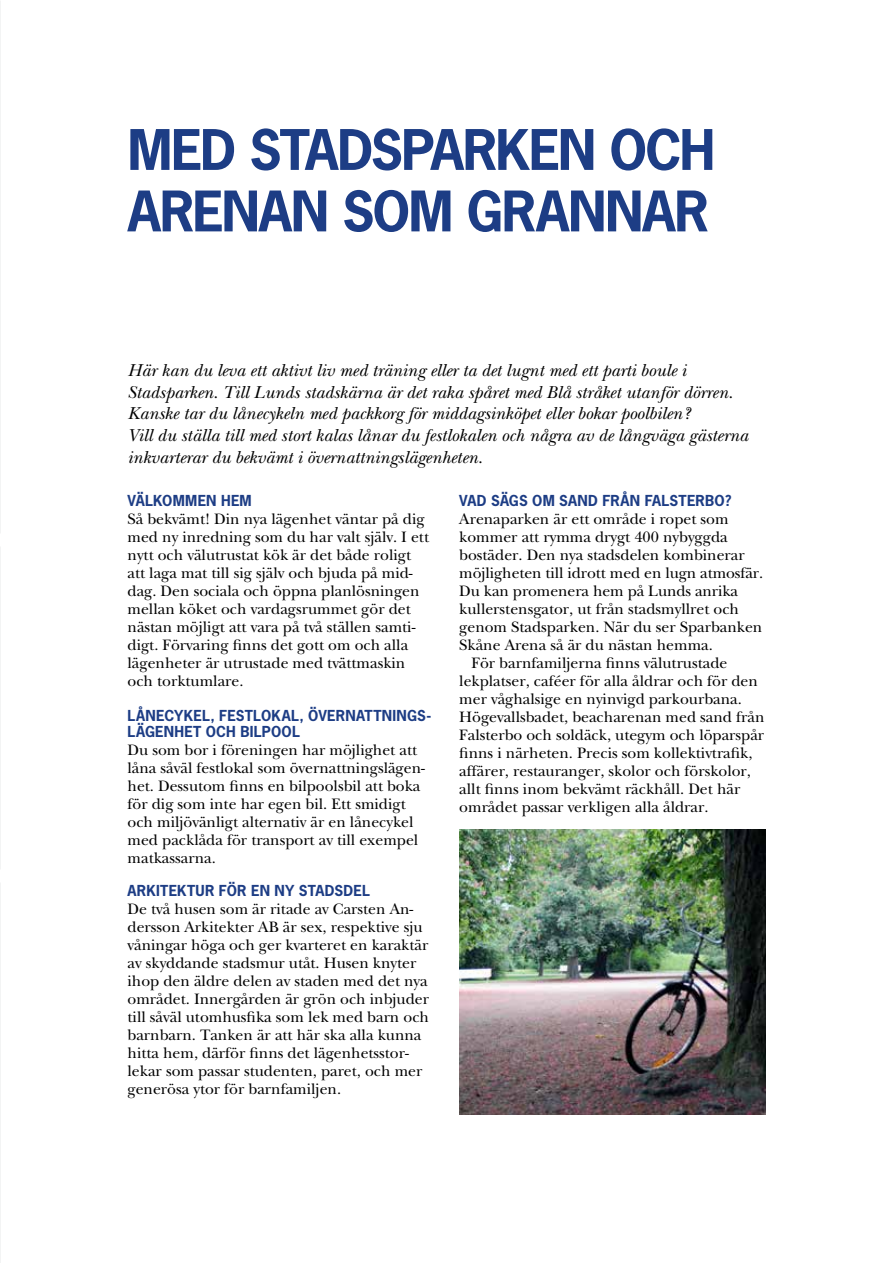
<style>
.page{position:relative;width:893px;height:1263px;background:#fff}
.page>*{position:absolute;margin:0;border:0;box-sizing:border-box;transform-origin:0 0}
.t1{font:700 52.5px/61.5px "News Gothic";letter-spacing:-.03em;color:#1d3d85}
.t2{font:italic 18px/21.6px "New Baskerville";color:#000}
.t3{font:15.75px/18px "New Baskerville";color:#000}
.t4{font:700 14.25px/16.5px "News Gothic";letter-spacing:.015em;color:#1d3d85}
</style>
<div class="page">
<img style="left:0;top:0;width:1px;height:534px">
<img style="left:0;top:546px;width:1px;height:324px">
<img style="left:0;top:882px;width:1px;height:381px">
<img style="left:459px;top:829px;width:306px;height:285px">
<h1 class="t1" style="left:128px;top:118px;width:589px">MED STADSPARKEN OCH<br>ARENAN SOM GRANNAR</h1>
<p class="t2" style="left:128px;top:360px;width:622px">Här kan du leva ett aktivt liv med träning eller ta det lugnt med ett parti boule i Stadsparken. Till Lunds stadskärna är det raka spåret med Blå stråket utanför dörren.<br>Kanske tar du lånecykeln med packkorg för middagsinköpet eller bokar poolbilen?<br>Vill du ställa till med stort kalas lånar du festlokalen och några av de långväga gästerna inkvarterar du bekvämt i övernattningslägenheten.</p>
<p class="t4" style="left:128px;top:492px;width:126px">VÄLKOMMEN HEM</p>
<p class="t3" style="left:128px;top:510px;width:303px">Så bekvämt! Din nya lägenhet väntar på dig med ny inredning som du har valt själv. I ett nytt och välutrustat kök är det både roligt att laga mat till sig själv och bjuda på mid&shy;dag. Den sociala och öppna planlösningen mellan köket och vardagsrummet gör det nästan möjligt att vara på två ställen samti&shy;digt. Förvaring finns det gott om och alla lägenheter är utrustade med tvättmaskin och torktumlare.</p>
<p class="t4" style="left:128px;top:707px;width:305px">LÅNECYKEL, FESTLOKAL, ÖVERNATTNINGS-<br>LÄGENHET OCH BILPOOL</p>
<p class="t3" style="left:128px;top:741px;width:299px">Du som bor i föreningen har möjlighet att låna såväl festlokal som övernattningslägen&shy;het. Dessutom finns en bilpoolsbil att boka för dig som inte har egen bil. Ett smidigt och miljövänligt alternativ är en lånecykel med packlåda för transport av till exempel matkassarna.</p>
<p class="t4" style="left:128px;top:882px;width:244px">ARKITEKTUR FÖR EN NY STADSDEL</p>
<p class="t3" style="left:128px;top:900px;width:303px">De två husen som är ritade av Carsten An&shy;dersson Arkitekter AB är sex, respektive sju våningar höga och ger kvarteret en karaktär av skyddande stadsmur utåt. Husen knyter ihop den äldre delen av staden med det nya området. Innergården är grön och inbjuder till såväl utomhusfika som lek med barn och barnbarn. Tanken är att här ska alla kunna hitta hem, därför finns det lägenhetsstor&shy;lekar som passar studenten, paret, och mer generösa ytor för barnfamiljen.</p>
<p class="t4" style="left:459px;top:492px;width:274px">VAD SÄGS OM SAND FRÅN FALSTERBO?</p>
<p class="t3" style="left:459px;top:510px;width:271px">Arenaparken är ett område i ropet som</p>
<p class="t3" style="left:459px;top:528px;width:270px">kommer att rymma drygt 400 nybyggda</p>
<p class="t3" style="left:459px;top:546px;width:287px">bostäder. Den nya stadsdelen kombinerar</p>
<p class="t3" style="left:459px;top:564px;width:305px">möjligheten till idrott med en lugn atmosfär.</p>
<p class="t3" style="left:459px;top:582px;width:280px">Du kan promenera hem på Lunds anrika</p>
<p class="t3" style="left:459px;top:600px;width:281px">kullerstensgator, ut från stadsmyllret och</p>
<p class="t3" style="left:459px;top:618px;width:305px">genom Stadsparken. När du ser Sparbanken</p>
<p class="t3" style="left:459px;top:636px;width:255px">Skåne Arena så är du nästan hemma.</p>
<p class="t3" style="left:472px;top:654px;width:257px">För barnfamiljerna finns välutrustade</p>
<p class="t3" style="left:459px;top:672px;width:300px">lekplatser, caféer för alla åldrar och för den</p>
<p class="t3" style="left:459px;top:690px;width:284px">mer våghalsige en nyinvigd parkourbana.</p>
<p class="t3" style="left:459px;top:708px;width:307px">Högevallsbadet, beacharenan med sand från</p>
<p class="t3" style="left:459px;top:726px;width:306px">Falsterbo och soldäck, utegym och löparspår</p>
<p class="t3" style="left:459px;top:744px;width:295px">finns i närheten. Precis som kollektivtrafik,</p>
<p class="t3" style="left:459px;top:762px;width:293px">affärer, restauranger, skolor och förskolor,</p>
<p class="t3" style="left:459px;top:780px;width:282px">allt finns inom bekvämt räckhåll. Det här</p>
<p class="t3" style="left:459px;top:798px;width:251px">området passar verkligen alla åldrar.</p>
</div>
